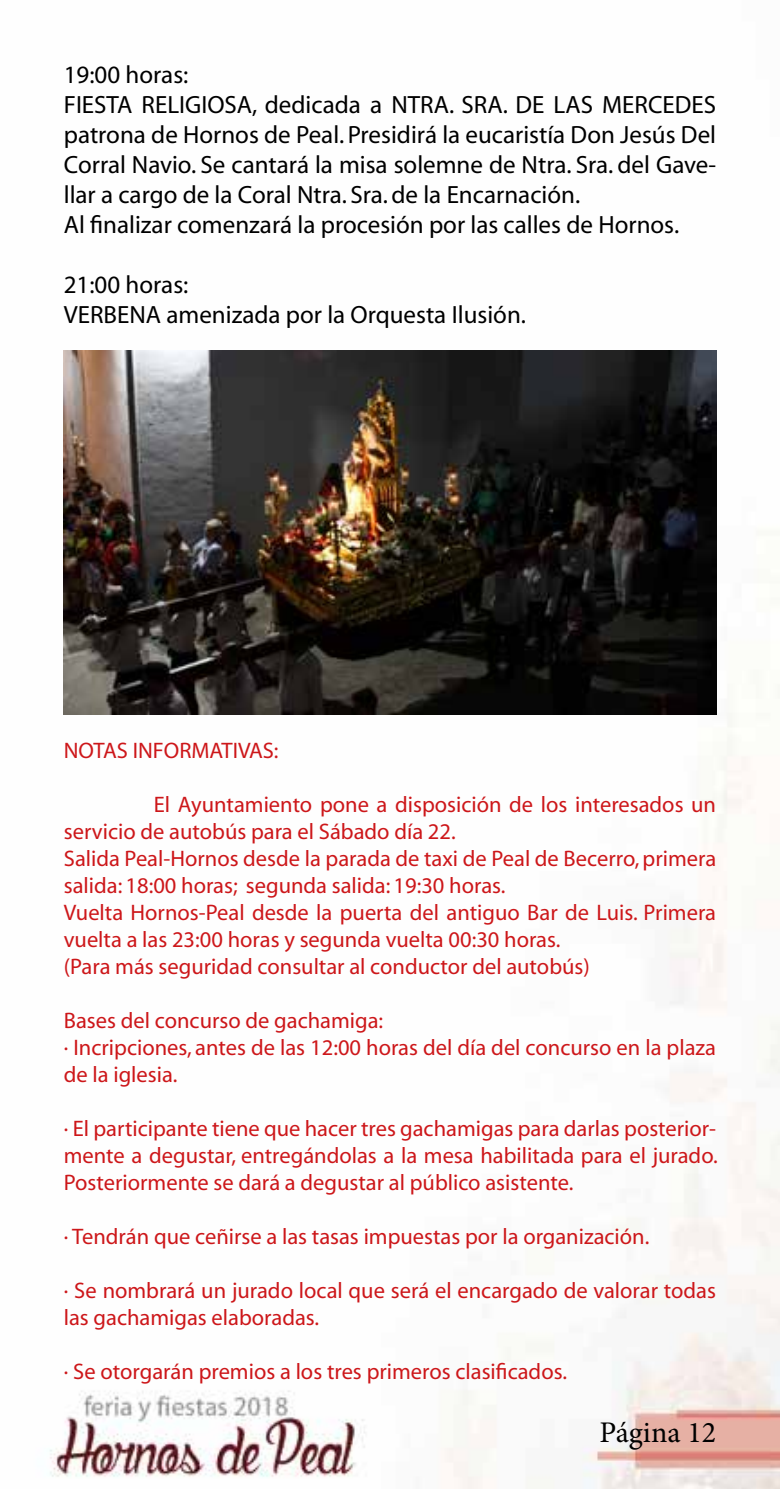
<style>
.page{position:relative;width:780px;height:1489px;background:#fff}
.page>*{position:absolute;margin:0;border:0;box-sizing:border-box;transform-origin:0 0}
.t1{font:30px "Minion Pro";color:#000}
.t2{font:25px/30px "Myriad";color:#000}
.t3{font:22.5px/27px "Myriad";color:#cd171a}
</style>
<div class="page">
<img style="left:49px;top:350px;width:731px;height:1138px">
<img style="left:64px;top:351px;width:652px;height:364px">
<p class="t2" style="left:64px;top:60px;width:654px">19:00 horas:<br>FIESTA RELIGIOSA, dedicada a NTRA. SRA. DE LAS MERCEDES patrona de Hornos de Peal. Presidirá la eucaristía Don Jesús Del Corral Navio. Se cantará la misa solemne de Ntra. Sra. del Gave&shy;llar a cargo de la Coral Ntra. Sra. de la Encarnación.<br>Al finalizar comenzará la procesión por las calles de Hornos.</p>
<p class="t2" style="left:64px;top:270px;width:464px">21:00 horas:<br>VERBENA amenizada por la Orquesta Ilusión.</p>
<p class="t3" style="left:64px;top:737px;width:216px">NOTAS INFORMATIVAS:</p>
<p class="t3" style="left:64px;top:791px;width:654px;text-indent:90px">El Ayuntamiento pone a disposición de los interesados un servicio de autobús para el Sábado día 22.<br>Salida Peal-Hornos desde la parada de taxi de Peal de Becerro, primera salida: 18:00 horas; segunda salida: 19:30 horas.<br>Vuelta Hornos-Peal desde la puerta del antiguo Bar de Luis. Primera vuelta a las 23:00 horas y segunda vuelta 00:30 horas.<br>(Para más seguridad consultar al conductor del autobús)</p>
<p class="t3" style="left:64px;top:1007px;width:653px">Bases del concurso de gachamiga:<br>· Incripciones, antes de las 12:00 horas del día del concurso en la plaza de la iglesia.</p>
<p class="t3" style="left:64px;top:1115px;width:655px;text-align:justify">· El participante tiene que hacer tres gachamigas para darlas posterior&shy;mente a degustar, entregándolas a la mesa habilitada para el jurado.<br>Posteriormente se dará a degustar al público asistente.</p>
<p class="t3" style="left:64px;top:1223px;width:587px">· Tendrán que ceñirse a las tasas impuestas por la organización.</p>
<p class="t3" style="left:64px;top:1277px;width:653px">· Se nombrará un jurado local que será el encargado de valorar todas las gachamigas elaboradas.</p>
<p class="t3" style="left:64px;top:1358px;width:504px">· Se otorgarán premios a los tres primeros clasificados.</p>
<h1 class="t1" style="left:599px;top:1411px;width:118px">Página 12</h1>
</div>
